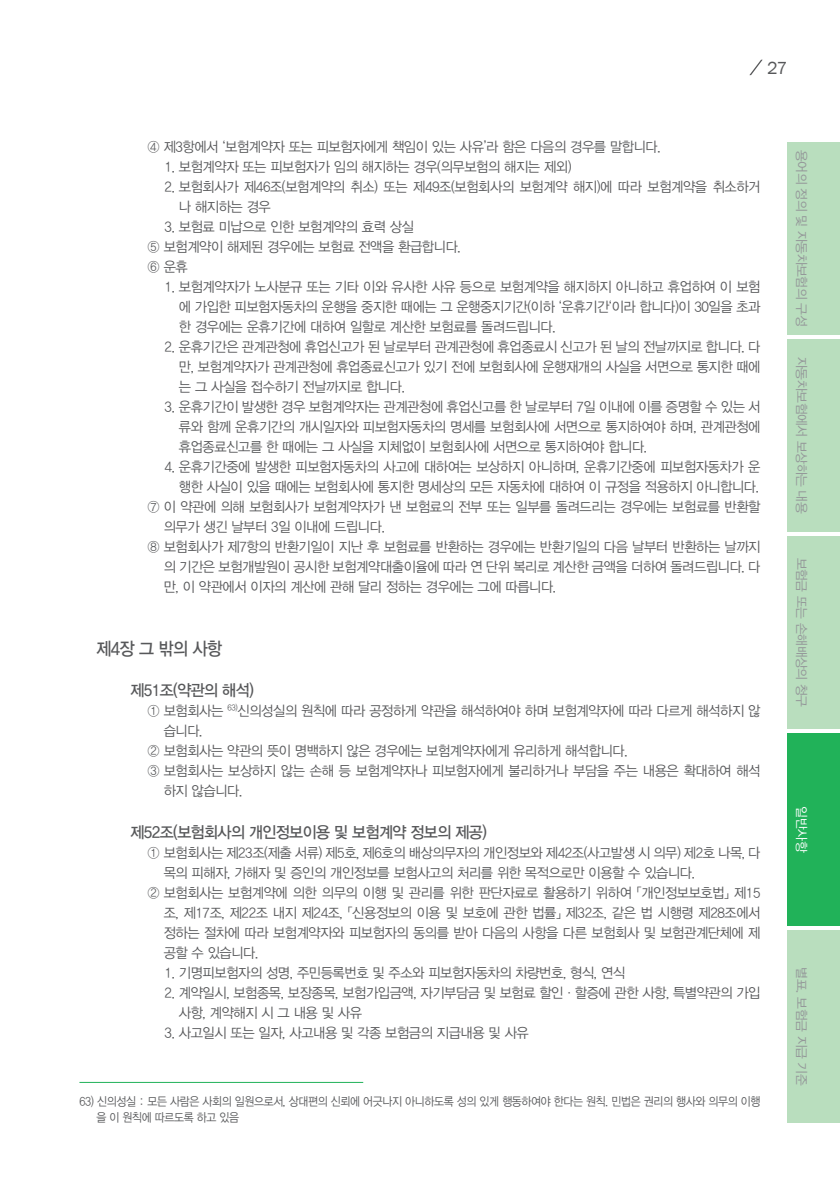
<style>
.page{position:relative;width:840px;height:1191px;background:#fff}
.page>*{position:absolute;margin:0;border:0;box-sizing:border-box;transform-origin:0 0}
.제1장_조{font:18px "YDVYGO Std 33";letter-spacing:-.03em;color:#57585a;scale:.9 1}
.t1{font:18px "Franklin Gothic";color:#57585a}
.조조{font:16px "YDVYGO Std 33";letter-spacing:-.04em;color:#57585a;scale:.95 1}
.본문_1{font:14px/20px "YDVYGO Std 32";letter-spacing:-.03em;color:#57585a;scale:.95 1}
.t2{font:12.8px "YDVYGO Std 32";letter-spacing:-.03em;color:#939598}
.t3{font:12.8px "YDVYGO Std 12";letter-spacing:-.03em;color:#939598}
.t4{font:12.8px "YDVYGO Std 32";color:#fff}
.각주{font:12px/16px "YDVYGO Std 32";letter-spacing:-.03em;color:#57585a;scale:.9 1}
</style>
<div class="page">
<div style="left:787px;top:142px;width:52px;height:192px;background:#b9debe"></div>
<div style="left:787px;top:339px;width:52px;height:192px;background:#b9debe"></div>
<div style="left:787px;top:536px;width:52px;height:193px;background:#b9debe"></div>
<div style="left:787px;top:733px;width:52px;height:193px;background:#21b259"></div>
<div style="left:787px;top:930px;width:52px;height:193px;background:#b9debe"></div>
<svg style="left:749px;top:60px;width:13px;height:15px"></svg>
<hr style="left:79px;top:1082px;width:284px;height:1px;background:#21b259">
<p class="t1" style="left:766px;top:57px;width:22px">27</p>
<p class="본문_1" style="left:147px;top:137px;width:541px">④ 제3항에서 ‘보험계약자 또는 피보험자에게 책임이 있는 사유’라 함은 다음의 경우를 말합니다.</p>
<p class="본문_1" style="left:164px;top:157px;width:429px">1. 보험계약자 또는 피보험자가 임의 해지하는 경우(의무보험의 해지는 제외)</p>
<p class="본문_1" style="left:179px;top:177px;width:613px;text-indent:-14px">2. 보험회사가 제46조(보험계약의 취소) 또는 제49조(보험회사의 보험계약 해지)에 따라 보험계약을 취소하거 나 해지하는 경우</p>
<p class="본문_1" style="left:164px;top:217px;width:264px">3. 보험료 미납으로 인한 보험계약의 효력 상실</p>
<p class="본문_1" style="left:147px;top:237px;width:331px">⑤ 보험계약이 해제된 경우에는 보험료 전액을 환급합니다.</p>
<p class="본문_1" style="left:147px;top:257px;width:44px">⑥ 운휴</p>
<p class="본문_1" style="left:179px;top:277px;width:613px;text-align:justify;text-indent:-14px">1. 보험계약자가 노사분규 또는 기타 이와 유사한 사유 등으로 보험계약을 해지하지 아니하고 휴업하여 이 보험 에 가입한 피보험자동차의 운행을 중지한 때에는 그 운행중지기간(이하 ‘운휴기간‘이라 합니다)이 30일을 초과 한 경우에는 운휴기간에 대하여 일할로 계산한 보험료를 돌려드립니다.</p>
<p class="본문_1" style="left:179px;top:337px;width:613px;text-align:justify;text-indent:-14px">2. 운휴기간은 관계관청에 휴업신고가 된 날로부터 관계관청에 휴업종료시 신고가 된 날의 전날까지로 합니다. 다 만, 보험계약자가 관계관청에 휴업종료신고가 있기 전에 보험회사에 운행재개의 사실을 서면으로 통지한 때에 는 그 사실을 접수하기 전날까지로 합니다.</p>
<p class="본문_1" style="left:179px;top:397px;width:613px;text-align:justify;text-indent:-14px">3. 운휴기간이 발생한 경우 보험계약자는 관계관청에 휴업신고를 한 날로부터 7일 이내에 이를 증명할 수 있는 서 류와 함께 운휴기간의 개시일자와 피보험자동차의 명세를 보험회사에 서면으로 통지하여야 하며, 관계관청에 휴업종료신고를 한 때에는 그 사실을 지체없이 보험회사에 서면으로 통지하여야 합니다.</p>
<p class="본문_1" style="left:164px;top:457px;width:628px;text-align:right">4. 운휴기간중에 발생한 피보험자동차의 사고에 대하여는 보상하지 아니하며, 운휴기간중에 피보험자동차가 운 행한 사실이 있을 때에는 보험회사에 통지한 명세상의 모든 자동차에 대하여 이 규정을 적용하지 아니합니다.</p>
<p class="본문_1" style="left:163px;top:497px;width:629px;text-indent:-16px">⑦ 이 약관에 의해 보험회사가 보험계약자가 낸 보험료의 전부 또는 일부를 돌려드리는 경우에는 보험료를 반환할 의무가 생긴 날부터 3일 이내에 드립니다.</p>
<p class="본문_1" style="left:163px;top:537px;width:629px;text-align:justify;text-indent:-16px">⑧ 보험회사가 제7항의 반환기일이 지난 후 보험료를 반환하는 경우에는 반환기일의 다음 날부터 반환하는 날까지 의 기간은 보험개발원이 공시한 보험계약대출이율에 따라 연 단위 복리로 계산한 금액을 더하여 돌려드립니다. 다 만, 이 약관에서 이자의 계산에 관해 달리 정하는 경우에는 그에 따릅니다.</p>
<p class="제1장_조" style="left:96px;top:639px;width:141px">제4장 그 밖의 사항</p>
<p class="조조" style="left:130px;top:682px;width:131px">제51조(약관의 해석)</p>
<p class="본문_1" style="left:163px;top:701px;width:629px;text-indent:-16px">① 보험회사는 <sup>63)</sup>신의성실의 원칙에 따라 공정하게 약관을 해석하여야 하며 보험계약자에 따라 다르게 해석하지 않 습니다.</p>
<p class="본문_1" style="left:147px;top:741px;width:506px">② 보험회사는 약관의 뜻이 명백하지 않은 경우에는 보험계약자에게 유리하게 해석합니다.</p>
<p class="본문_1" style="left:163px;top:761px;width:629px;text-indent:-16px">③ 보험회사는 보상하지 않는 손해 등 보험계약자나 피보험자에게 불리하거나 부담을 주는 내용은 확대하여 해석 하지 않습니다.</p>
<p class="조조" style="left:130px;top:824px;width:376px">제52조(보험회사의 개인정보이용 및 보험계약 정보의 제공)</p>
<p class="본문_1" style="left:163px;top:843px;width:629px;text-indent:-16px">① 보험회사는 제23조(제출 서류) 제5호, 제6호의 배상의무자의 개인정보와 제42조(사고발생 시 의무) 제2호 나목, 다 목의 피해자, 가해자 및 증인의 개인정보를 보험사고의 처리를 위한 목적으로만 이용할 수 있습니다.</p>
<p class="본문_1" style="left:163px;top:883px;width:629px;text-align:justify;text-indent:-16px">② 보험회사는 보험계약에 의한 의무의 이행 및 관리를 위한 판단자료로 활용하기 위하여 「개인정보보호법」 제15 조, 제17조, 제22조 내지 제24조, 「신용정보의 이용 및 보호에 관한 법률」 제32조, 같은 법 시행령 제28조에서 정하는 절차에 따라 보험계약자와 피보험자의 동의를 받아 다음의 사항을 다른 보험회사 및 보험관계단체에 제 공할 수 있습니다.</p>
<p class="본문_1" style="left:164px;top:963px;width:486px">1. 기명피보험자의 성명, 주민등록번호 및 주소와 피보험자동차의 차량번호, 형식, 연식</p>
<p class="본문_1" style="left:179px;top:983px;width:613px;text-indent:-14px">2. 계약일시, 보험종목, 보장종목, 보험가입금액, 자기부담금 및 보험료 할인·할증에 관한 사항, 특별약관의 가입 사항, 계약해지 시 그 내용 및 사유</p>
<p class="본문_1" style="left:164px;top:1023px;width:384px">3. 사고일시 또는 일자, 사고내용 및 각종 보험금의 지급내용 및 사유</p>
<p class="각주" style="left:96px;top:1093px;width:739px;text-indent:-17px">63) 신의성실 : 모든 사람은 사회의 일원으로서, 상대편의 신뢰에 어긋나지 아니하도록 성의 있게 행동하여야 한다는 원칙. 민법은 권리의 행사와 의무의 이행 을 이 원칙에 따르도록 하고 있음</p>
<p class="t2" style="left:807px;top:150px;width:178px;rotate:90deg">용어의 정의 및 자동차보험의 구성</p>
<p class="t2" style="left:807px;top:357px;width:158px;rotate:90deg">자동차보험에서 보상하는 내용</p>
<p class="t2" style="left:807px;top:557px;width:151px;rotate:90deg">보험금 또는 손해배상의 청구</p>
<p class="t4" style="left:807px;top:806px;width:47px;rotate:90deg">일반사항</p>
<p class="t3" style="left:807px;top:967px;width:120px;rotate:90deg">별표. 보험금 지급 기준</p>
</div>
